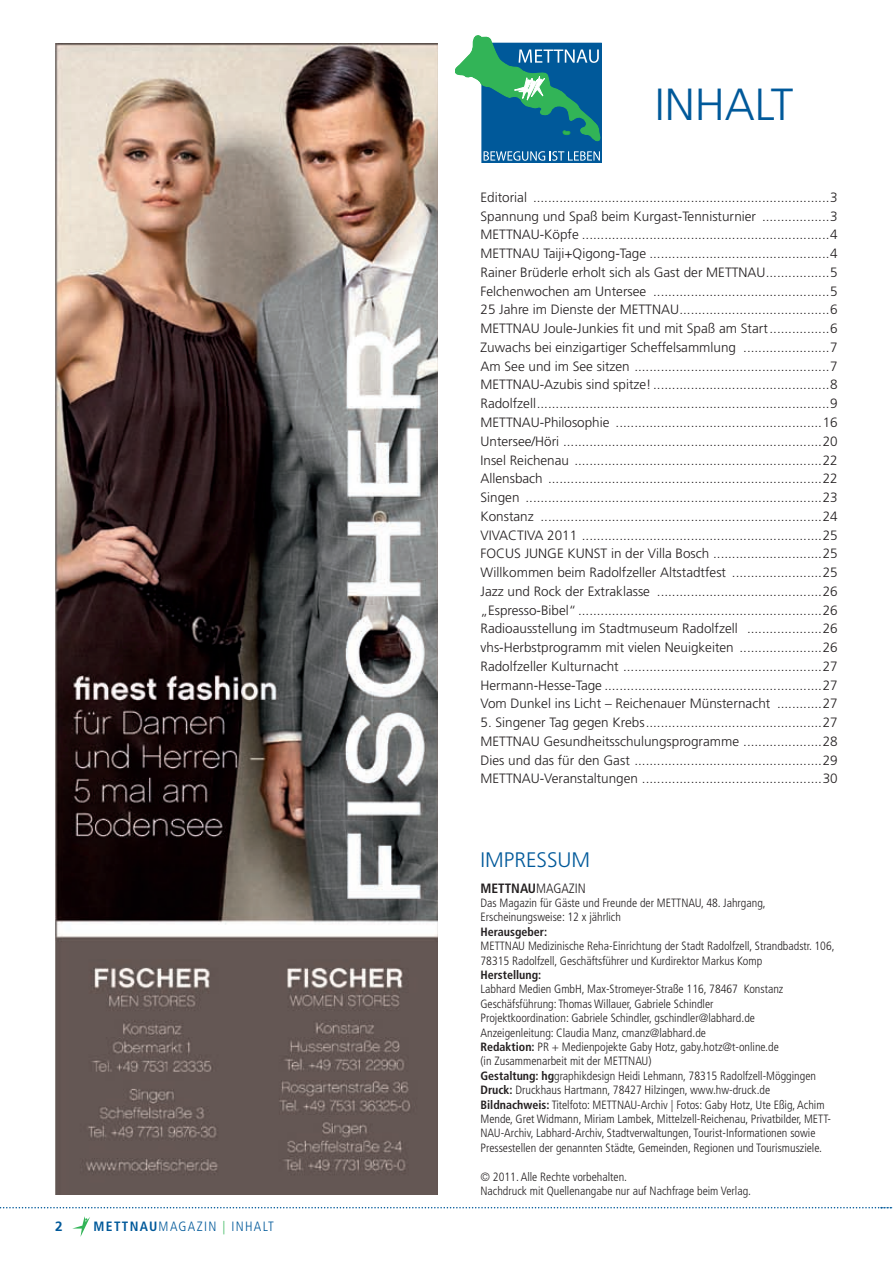
<style>
.page{position:relative;width:893px;height:1263px;background:#fff}
.page>*{position:absolute;margin:0;border:0;box-sizing:border-box;transform-origin:0 0}
.t1{font:300 45px "Frutiger";color:#00599a}
.t2{font:300 21px "Frutiger";color:#00599a}
.t3{font:300 13.5px/18.8px "Frutiger";color:#231f20;text-align:justify}
.t4{font:300 condensed 13.5px "Frutiger";letter-spacing:.1em;color:#00599a}
.t5{font:700 condensed 13.5px "Frutiger";color:#231f20}
.t6{font:700 13.5px "Frutiger";color:#00599a}
.t7{font:300 condensed 12px/14.4px "Frutiger";color:#231f20}
.t8{font:700 condensed 12px "Frutiger";color:#231f20}
.s1{font-weight:700}
.s2{color:#32b457}
.s3{font-weight:300}
</style>
<div class="page">
<svg style="left:72px;top:1216px;width:18px;height:21px"></svg>
<img style="left:55px;top:44px;width:383px;height:1151px">
<div style="left:482px;top:43px;width:119px;height:120px;background:#00599a"></div>
<svg style="left:455px;top:35px;width:145px;height:107px"></svg>
<svg style="left:484px;top:151px;width:116px;height:10px"></svg>
<svg style="left:0;top:1207px;width:893px;height:1px"></svg>
<p class="t6" style="left:55px;top:1218px;width:9px">2</p>
<p class="t4" style="left:94px;top:1218px;width:182px"><span class="s1">METTNAU</span>Magazin <span class="s2">|</span> I nhalt</p>
<h1 class="t1" style="left:655px;top:79px;width:140px">Inhalt</h1>
<p class="t3" style="left:480px;top:188px;width:359px">Editorial ...............................................................................3<br>Spannung und Spaß beim Kurgast-Tennisturnier ..................3<br>Mettnau-Köpfe ..................................................................4<br>Mettnau Taiji+Qigong-Tage ................................................4<br>Rainer Brüderle erholt sich als Gast der METTNAU</p>
<p class="t3" style="left:480px;top:263px;width:359px;text-indent:285px">.................5<br>Felchenwochen am Untersee ...............................................5<br>25 Jahre im Dienste der METTNAU</p>
<p class="t3" style="left:679px;top:300px;width:160px">........................................6</p>
<p class="t3" style="left:480px;top:319px;width:359px;text-indent:63px">Joule-Junkies fit und mit Spaß am Start................6<br>Zuwachs bei einzigartiger Scheffelsammlung .......................7<br>Am See und im See sitzen ....................................................7<br>Mettnau-Azubis sind spitze!...............................................8<br>Radolfzell..............................................................................9<br>Mettnau-Philosophie .......................................................16<br>Untersee/Höri .....................................................................20<br>Insel Reichenau ..................................................................22<br>Allensbach .........................................................................22<br>Singen ...............................................................................23<br>Konstanz ...........................................................................24<br>VIVACTIVA 2011 ................................................................25<br>FOCUS JUNGE KUNST in der Villa Bosch .............................25<br>Willkommen beim Radolfzeller Altstadtfest ........................25<br>Jazz und Rock der Extraklasse ............................................26 „Espresso-Bibel“.................................................................26<br>Radioausstellung im Stadtmuseum Radolfzell ....................26 vhs-Herbstprogramm mit vielen Neuigkeiten ......................26<br>Radolfzeller Kulturnacht .....................................................27<br>Hermann-Hesse-Tage ..........................................................27<br>Vom Dunkel ins Licht – Reichenauer Münsternacht ............27</p>
<p class="t3" style="left:480px;top:713px;width:359px">5. Singener Tag gegen Krebs...............................................27<br>Mettnau Gesundheitsschulungsprogramme .....................28<br>Dies und das für den Gast ..................................................29<br>Mettnau-Veranstaltungen ................................................30</p>
<p class="t3" style="left:480px;top:319px;width:21px">METTNAU</p>
<h2 class="t2" style="left:480px;top:848px;width:19px">Impr</h2>
<h2 class="t2" style="left:526px;top:848px;width:62px">essum</h2>
<p class="t5" style="left:480px;top:880px;width:107px">METTNAU<span class="s3">Magazin</span></p>
<p class="t7" style="left:480px;top:896px;width:198px">Das Magazin für Gäste und Freunde der METTNA</p>
<p class="t7" style="left:695px;top:896px;width:73px">U, 48. Jahrgang,</p>
<p class="t7" style="left:480px;top:910px;width:142px">Erscheinungsweise: 12 x jährlich</p>
<p class="t8" style="left:480px;top:924px;width:68px">Herausgeber:</p>
<p class="t7" style="left:480px;top:939px;width:22px">METTNA</p>
<p class="t7" style="left:480px;top:939px;width:356px;text-indent:38px">U Medizinische Reha-Einrichtung der Stadt Radolfzell, Strandbadstr. 106,<br>78315 Radolfzell, Geschäftsführer und Kurdirektor Markus Komp</p>
<p class="t8" style="left:480px;top:968px;width:62px">Herstellung:</p>
<p class="t7" style="left:480px;top:982px;width:304px">Labhard Medien GmbH, Max-Stromeyer-Straße 116, 78467 Konstanz Geschäfsführung: Thomas Willauer, Gabriele Schindler Projektkoordination: Gabriele Schindler, gschindler@labhard.de Anzeigenleitung: Claudia Manz, cmanz@labhard.de<br><span class="s1">Redaktion:</span> PR + Medienpojekte Gaby Hotz, gaby.hotz@t-online.de (in Zusammenarbeit mit der METTNA</p>
<p class="t7" style="left:480px;top:1054px;width:337px;text-indent:161px">U)<br><span class="s1">Gestaltung: hg</span>graphikdesign Heidi Lehmann, 78315 Radolfzell-Möggingen <span class="s1">Druck:</span> Druckhaus Hartmann, 78427 H ilzingen, www.hw-druck.de <span class="s1">Bildnachweis:</span> Titelfoto: METTNA</p>
<p class="t7" style="left:480px;top:1097px;width:352px;text-indent:150px">U-Archiv | Fotos: Gaby H otz, Ute Eßig, Achim Mende, Gret Widmann, Miriam Lambek, Mittelzell-Reichenau, Privatbilder, METT-NAU-Archiv, Labhard-Archiv, Stadtverwaltungen, Tourist-I nformationen sowie Pressestellen der genannten Städte, Gemeinden, Regionen und Tourismusziele.</p>
<p class="t7" style="left:480px;top:1169px;width:272px">© 2011. Alle Rechte vorbehalten.<br>Nachdruck mit Quellenangabe nur auf Nachfrage beim Verlag.</p>
</div>
